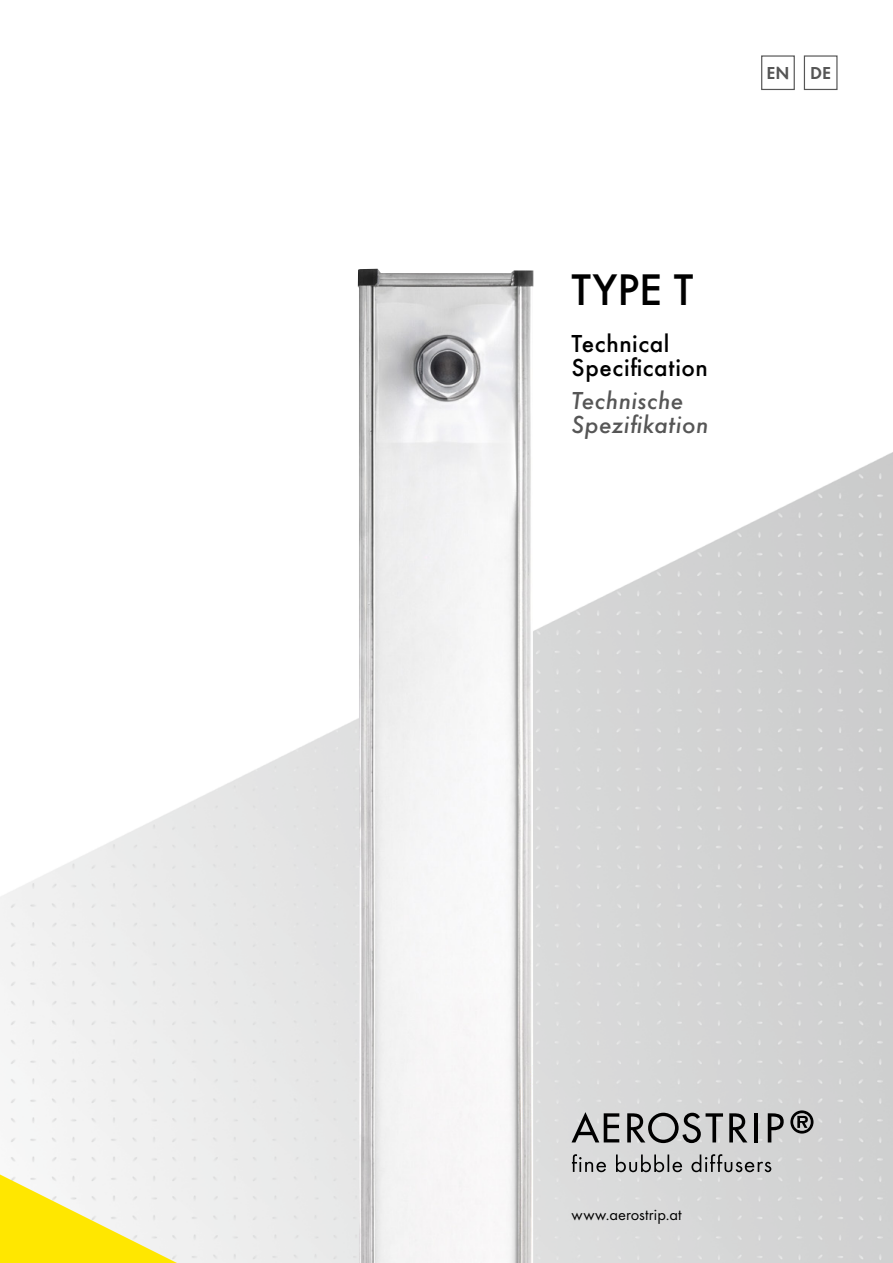
<style>
.page{position:relative;width:893px;height:1263px;background:#fff}
.page>*{position:absolute;margin:0;border:0;box-sizing:border-box;transform-origin:0 0}
.t1{font:500 45.9px "Futura TOT";color:#000}
.t2{font:25.5px/24px "Futura TOT Medi Obli";letter-spacing:.015em;color:#565656}
.t3{font:500 25.5px/24px "Futura TOT";letter-spacing:.02em;color:#000}
.t4{font:600 18px "Futura TOT";color:#565656}
.t5{font:16.5px "Futura TOT";letter-spacing:.01em;color:#000}
</style>
<div class="page">
<img style="left:0;top:55px;width:893px;height:1208px">
<svg style="left:0;top:1174px;width:177px;height:89px"></svg>
<img style="left:358px;top:269px;width:175px;height:994px">
<div style="left:804px;top:55px;width:33px;height:35px;border:1px solid #565656"></div>
<div style="left:761px;top:55px;width:34px;height:35px;border:1px solid #565656"></div>
<svg style="left:571px;top:1112px;width:48px;height:30px"></svg>
<svg style="left:627px;top:1113px;width:96px;height:30px;background:#929393"></svg>
<svg style="left:729px;top:1113px;width:18px;height:29px"></svg>
<hr style="left:754px;top:1113px;width:4px;height:29px;background:#000">
<svg style="left:768px;top:1113px;width:16px;height:29px"></svg>
<svg style="left:790px;top:1110px;width:23px;height:23px"></svg>
<svg style="left:572px;top:1154px;width:199px;height:18px;background:#a7a8a8"></svg>
<p class="t4" style="left:766px;top:63px;width:66px">EN DE</p>
<h1 class="t1" style="left:571px;top:262px;width:123px">TYPE T</h1>
<p class="t3" style="left:571px;top:332px;width:138px">Technical<br>Specification</p>
<p class="t2" style="left:571px;top:388px;width:138px">Technische<br>Spezifikation</p>
<p class="t5" style="left:571px;top:1204px;width:112px">www.aerostrip.at</p>
</div>
